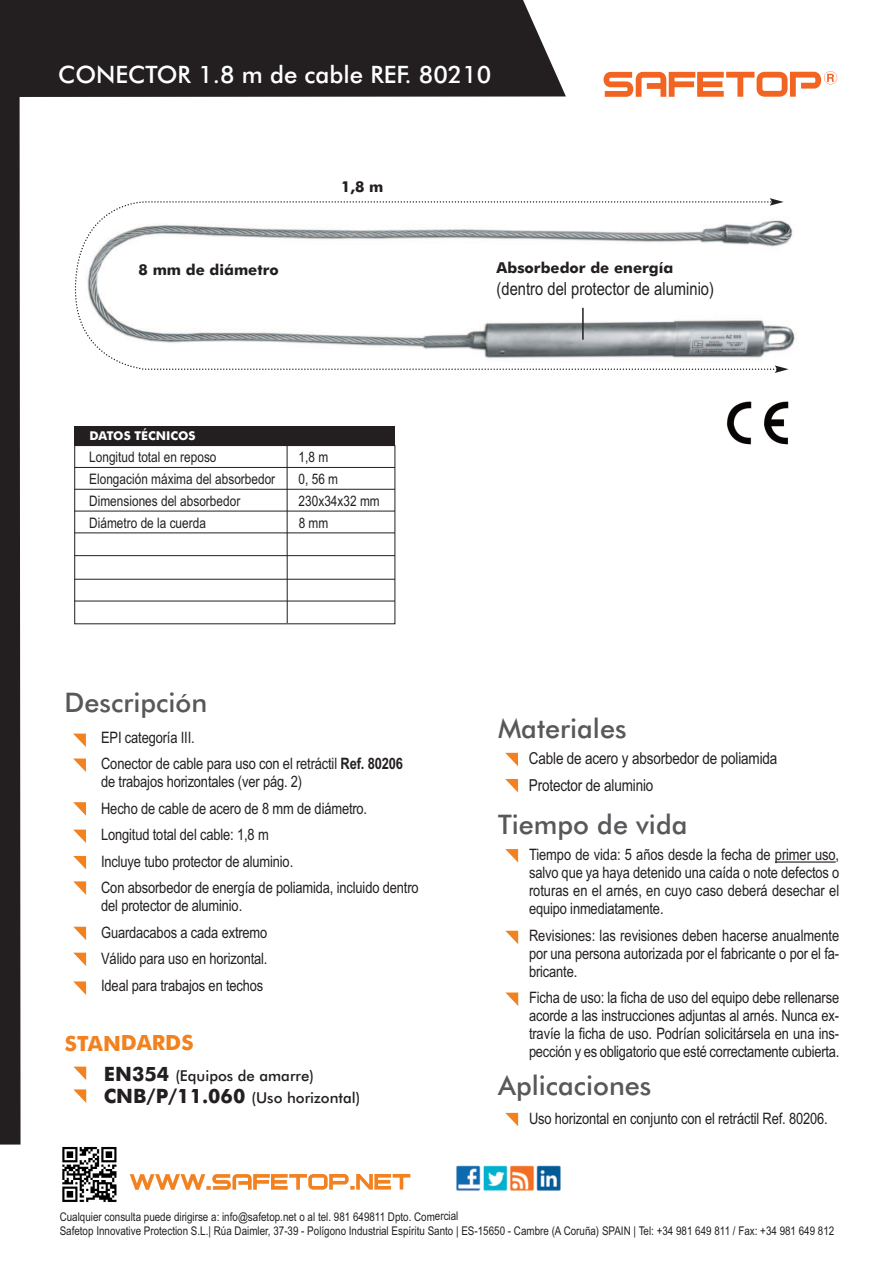
<style>
.page{position:relative;width:893px;height:1263px;background:#fff}
.page>*{position:absolute;margin:0;border:0;box-sizing:border-box;transform-origin:0 0}
.t1{font:500 27px "Futura BT";color:#57585a}
.t2{font:500 24px "Futura BT";color:#fff}
.t3{font:700 21px "Futura BT";color:#f28120}
.t4{font:18px "Arial Narrow";color:#231f20}
.t5{font:16.5px/26.5px "Arial Narrow";letter-spacing:-.01em;color:#231f20}
.t6{font:15.75px/26.5px "Arial Narrow";letter-spacing:-.01em;color:#231f20}
.t7{font:500 15px/22px "Futura BT";color:#231f20}
.t8{font:700 15px "Futura BT";color:#231f20}
.t9{font:14.4px/22px "Arial Narrow";color:#231f20}
.t10{font:700 12.15px "Futura BT";color:#fff}
.t11{font:12px/14.2px "Arial Narrow";color:#231f20}
.s1{font-weight:700}
.s2{font-weight:700;font-size:19.8px}
</style>
<div class="page">
<div style="left:21px;top:0;width:545px;height:97px;background:#231f20"></div>
<svg style="left:130px;top:1174px;width:280px;height:16px"></svg>
<img style="left:62px;top:1147px;width:55px;height:55px">
<svg style="left:603px;top:71px;width:234px;height:26px"></svg>
<img style="left:456px;top:1165px;width:105px;height:26px">
<svg style="left:73px;top:1066px;width:13px;height:14px"></svg>
<svg style="left:73px;top:1089px;width:13px;height:14px"></svg>
<svg style="left:73px;top:733px;width:13px;height:14px"></svg>
<svg style="left:505px;top:753px;width:13px;height:13px"></svg>
<svg style="left:505px;top:779px;width:13px;height:13px"></svg>
<svg style="left:505px;top:931px;width:13px;height:13px"></svg>
<svg style="left:505px;top:992px;width:13px;height:14px"></svg>
<svg style="left:505px;top:849px;width:13px;height:13px"></svg>
<svg style="left:73px;top:758px;width:13px;height:14px"></svg>
<svg style="left:73px;top:829px;width:13px;height:14px"></svg>
<svg style="left:73px;top:802px;width:13px;height:14px"></svg>
<svg style="left:73px;top:856px;width:13px;height:13px"></svg>
<svg style="left:73px;top:881px;width:13px;height:14px"></svg>
<svg style="left:73px;top:927px;width:13px;height:13px"></svg>
<svg style="left:73px;top:981px;width:13px;height:14px"></svg>
<svg style="left:73px;top:953px;width:13px;height:13px"></svg>
<hr style="left:775px;top:861px;width:61px;height:2px;background:#231f20">
<svg style="left:505px;top:1113px;width:13px;height:13px"></svg>
<div style="left:0;top:0;width:21px;height:1144px;background:#231f20"></div>
<img style="left:779px;top:220px;width:18px;height:131px">
<svg style="left:74px;top:201px;width:705px;height:169px"></svg>
<svg style="left:770px;top:198px;width:14px;height:8px"></svg>
<svg style="left:775px;top:365px;width:14px;height:8px"></svg>
<div style="left:74px;top:445px;width:321px;height:179px;border:1px solid #231f20"></div>
<hr style="left:74px;top:467px;width:321px;height:1px;background:#231f20">
<hr style="left:74px;top:489px;width:321px;height:1px;background:#231f20">
<hr style="left:74px;top:511px;width:321px;height:1px;background:#231f20">
<hr style="left:74px;top:532px;width:321px;height:1px;background:#231f20">
<hr style="left:74px;top:555px;width:321px;height:1px;background:#231f20">
<hr style="left:74px;top:579px;width:321px;height:1px;background:#231f20">
<hr style="left:74px;top:601px;width:321px;height:1px;background:#231f20">
<hr style="left:287px;top:446px;width:1px;height:177px;background:#231f20">
<div style="left:74px;top:426px;width:321px;height:19px;background:#231f20"></div>
<hr style="left:582px;top:308px;width:2px;height:32px;background:#231f20">
<img style="left:727px;top:401px;width:62px;height:44px">
<h2 class="t2" style="left:58px;top:61px;width:435px">CONECTOR 1.8 m de cable REF. 80210</h2>
<p class="t8" style="left:341px;top:178px;width:44px">1,8 m</p>
<p class="t8" style="left:139px;top:261px;width:142px">8 mm de diámetro</p>
<p class="t8" style="left:497px;top:259px;width:178px">Absorbedor de energía</p>
<p class="t4" style="left:497px;top:278px;width:219px">(dentro del protector de aluminio)</p>
<p class="t10" style="left:89px;top:428px;width:108px">DATOS TÉCNICOS</p>
<p class="t9" style="left:89px;top:446px;width:187px">Longitud total en reposo<br>Elongación máxima del absorbedor<br>Dimensiones del absorbedor<br>Diámetro de la cuerda</p>
<p class="t9" style="left:299px;top:446px;width:83px">1,8 m<br>0, 56 m<br>230x34x32 mm<br>8 mm</p>
<h1 class="t1" style="left:65px;top:686px;width:144px">Descripción</h1>
<p class="t6" style="left:101px;top:724px;width:303px">EPI categoría III.<br>Conector de cable para uso con el retráctil <span class="s1">Ref. 80206</span></p>
<p class="t6" style="left:101px;top:769px;width:319px">de trabajos horizontales (ver pág. 2)<br>Hecho de cable de acero de 8 mm de diámetro.<br>Longitud total del cable: 1,8 m<br>Incluye tubo protector de aluminio.<br>Con absorbedor de energía de poliamida, incluido dentro</p>
<p class="t6" style="left:101px;top:893px;width:168px">del protector de aluminio.<br>Guardacabos a cada extremo<br>Válido para uso en horizontal.<br>Ideal para trabajos en techos</p>
<h3 class="t3" style="left:65px;top:1031px;width:130px">STANDARDS</h3>
<p class="t7" style="left:104px;top:1065px;width:258px"><span class="s2">EN354</span> (Equipos de amarre)<br><span class="s2">CNB/P/11.060</span> (Uso horizontal)</p>
<h1 class="t1" style="left:498px;top:713px;width:130px">Materiales</h1>
<p class="t5" style="left:529px;top:745px;width:250px">Cable de acero y absorbedor de poliamida<br>Protector de aluminio</p>
<h1 class="t1" style="left:498px;top:808px;width:191px">Tiempo de vida</h1>
<p class="t6" style="left:529px;top:846px;width:312px;line-height:18px;text-align:justify">Tiempo de vida: 5 años desde la fecha de primer uso, salvo que ya haya detenido una caída o note defectos o roturas en el arnés, en cuyo caso deberá desechar el equipo inmediatamente.</p>
<p class="t6" style="left:529px;top:926px;width:312px;line-height:18px;text-align:justify">Revisiones: las revisiones deben hacerse anualmente por una persona autorizada por el fabricante o por el fa&shy;bricante.</p>
<p class="t6" style="left:529px;top:989px;width:312px;line-height:18px;text-align:justify">Ficha de uso: la ficha de uso del equipo debe rellenarse acorde a las instrucciones adjuntas al arnés. Nunca ex&shy;travíe la ficha de uso. Podrían solicitársela en una ins&shy;pección y es obligatorio que esté correctamente cubierta.</p>
<h1 class="t1" style="left:498px;top:1070px;width:155px">Aplicaciones</h1>
<p class="t6" style="left:529px;top:1105px;width:300px">Uso horizontal en conjunto con el retráctil Ref. 80206.</p>
<p class="t11" style="left:60px;top:1209px;width:776px">Cualquier consulta puede dirigirse a: info@safetop.net o al tel. 981 649811 Dpto. Comercial<br>Safetop Innovative Protection S.L.| Rúa Daimler, 37-39 - Polígono Industrial Espíritu Santo | ES-15650 - Cambre (A Coruña) SPAIN | Tel: +34 981 649 811 / Fax: +34 981 649 812</p>
</div>
